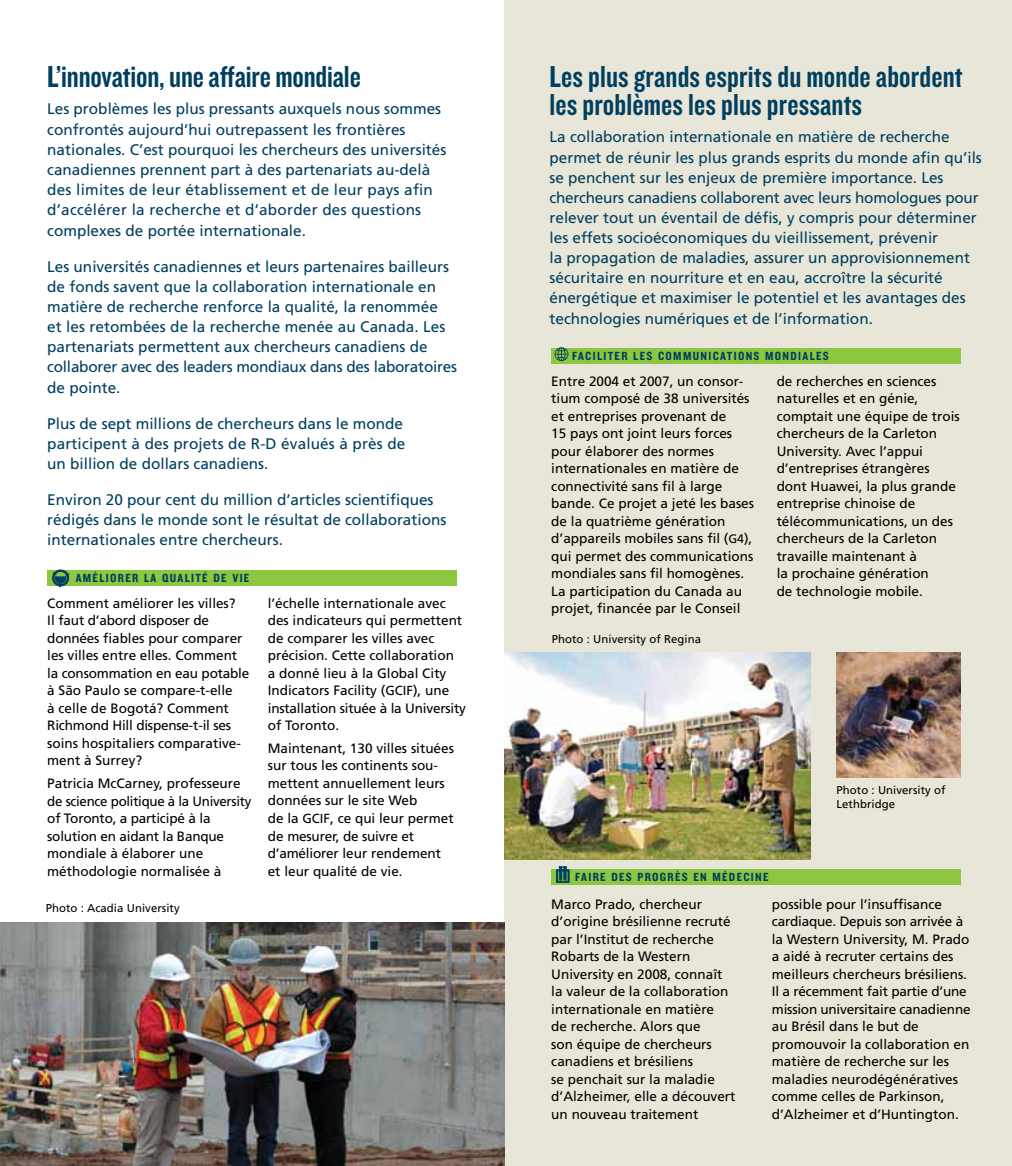
<style>
.page{position:relative;width:1012px;height:1166px;background:#fff}
.page>*{position:absolute;margin:0;border:0;box-sizing:border-box;transform-origin:0 0}
.t1{font:31.5px/28px "Knockout HTF49 Liteweight";letter-spacing:.005em;color:#003f5f}
.t2{font:15.4px/20.1px "Frutiger LT Std";color:#003f5f}
.t3{font:13.65px/17.5px "Frutiger LT Std";color:#000}
.t4{font:12.25px "Knockout HTF50 Welterweight";letter-spacing:.105em;color:#003f5f}
.t5{font:11.38px/14px "Frutiger";letter-spacing:.005em;color:#000}
.s1{font-size:13.12px}
.s2{font-size:12.25px}
</style>
<div class="page">
<div style="left:504px;top:0;width:508px;height:1166px;background:#e8e6d8"></div>
<div style="left:48px;top:570px;width:409px;height:15px;background:#8dc640"></div>
<div style="left:551px;top:348px;width:410px;height:15px;background:#8dc640"></div>
<svg style="left:555px;top:347px;width:13px;height:14px"></svg>
<svg style="left:52px;top:570px;width:18px;height:17px"></svg>
<img style="left:0;top:923px;width:504px;height:243px">
<img style="left:836px;top:653px;width:125px;height:125px">
<img style="left:504px;top:653px;width:307px;height:207px">
<div style="left:551px;top:868px;width:410px;height:16px;background:#8dc640"></div>
<svg style="left:556px;top:866px;width:13px;height:16px"></svg>
<h1 class="t1" style="left:47px;top:64px;width:315px">L’innovation, une affaire mondiale</h1>
<p class="t2" style="left:47px;top:99px;width:401px">Les problèmes les plus pressants auxquels nous sommes confrontés aujourd’hui outrepassent les frontières nationales. C’est pourquoi les chercheurs des universités canadiennes prennent part à des partenariats au-delà des limites de leur établissement et de leur pays afin d’accélérer la recherche et d’aborder des questions complexes de portée internationale.</p>
<p class="t2" style="left:47px;top:256px;width:411px">Les universités canadiennes et leurs partenaires bailleurs de fonds savent que la collaboration internationale en matière de recherche renforce la qualité, la renommée<br>et les retombées de la recherche menée au Canada. Les partenariats permettent aux chercheurs canadiens de collaborer avec des leaders mondiaux dans des laboratoires de pointe.</p>
<p class="t2" style="left:47px;top:413px;width:360px">Plus de sept millions de chercheurs dans le monde participent à des projets de R-D évalués à près de un billion de dollars canadiens.</p>
<p class="t2" style="left:47px;top:489px;width:401px">Environ 20 pour cent du million d’articles scientifiques rédigés dans le monde sont le résultat de collaborations internationales entre chercheurs.</p>
<p class="t4" style="left:76px;top:571px;width:175px">AMÉLIORER LA QUALITÉ DE VIE</p>
<p class="t3" style="left:47px;top:594px;width:204px">Comment améliorer les villes?<br>Il faut d’abord disposer de données fiables pour comparer les villes entre elles. Comment la consommation en eau potable à São Paulo se compare-t-elle<br>à celle de Bogotá? Comment<br>Richmond Hill dispense-t-il ses soins hospitaliers comparative&shy;ment à Surrey?</p>
<p class="t3" style="left:47px;top:774px;width:206px">Patricia McCarney, professeure de science politique à la University of Toronto, a participé à la solution en aidant la Banque mondiale à élaborer une méthodologie normalisée à</p>
<p class="t5" style="left:46px;top:900px;width:136px">Photo : Acadia University</p>
<p class="t3" style="left:268px;top:594px;width:200px">l’échelle internationale avec des indicateurs qui permettent de comparer les villes avec précision. Cette collaboration<br>a donné lieu à la Global City<br>Indicators Facility (<span class="s1">GCIF</span>), une installation située à la University of Toronto.</p>
<p class="t3" style="left:268px;top:739px;width:188px">Maintenant, 130 villes situées sur tous les continents sou&shy;mettent annuellement leurs données sur le site Web<br>de la <span class="s1">GCIF</span>, ce qui leur permet de mesurer, de suivre et d’améliorer leur rendement et leur qualité de vie.</p>
<h1 class="t1" style="left:550px;top:64px;width:414px">Les plus grands esprits du monde abordent les problèmes les plus pressants</h1>
<p class="t2" style="left:549px;top:127px;width:434px">La collaboration internationale en matière de recherche permet de réunir les plus grands esprits du monde afin qu’ils se penchent sur les enjeux de première importance. Les chercheurs canadiens collaborent avec leurs homologues pour relever tout un éventail de défis, y compris pour déterminer les effets socioéconomiques du vieillissement, prévenir<br>la propagation de maladies, assurer un approvisionnement sécuritaire en nourriture et en eau, accroître la sécurité énergétique et maximiser le potentiel et les avantages des technologies numériques et de l’information.</p>
<p class="t4" style="left:572px;top:349px;width:258px">FACILITER LES COMMUNICATIONS MONDIALES</p>
<p class="t3" style="left:551px;top:372px;width:204px">Entre 2004 et 2007, un consor&shy;tium composé de 38 universités et entreprises provenant de<br>15 pays ont joint leurs forces pour élaborer des normes internationales en matière de connectivité sans fil à large bande. Ce projet a jeté les bases de la quatrième génération d’appareils mobiles sans fil (<span class="s2">G4</span>), qui permet des communications mondiales sans fil homogènes.<br>La participation du Canada au projet, financée par le Conseil</p>
<p class="t3" style="left:777px;top:372px;width:185px">de recherches en sciences naturelles et en génie, comptait une équipe de trois chercheurs de la Carleton<br>University. Avec l’appui d’entreprises étrangères dont Huawei, la plus grande entreprise chinoise de télécommunications, un des chercheurs de la Carleton travaille maintenant à<br>la prochaine génération<br>de technologie mobile.</p>
<p class="t5" style="left:552px;top:632px;width:151px">Photo : University of Regina</p>
<p class="t4" style="left:575px;top:870px;width:195px">FAIRE DES PROGRÈS EN MÉDECINE</p>
<p class="t5" style="left:836px;top:782px;width:111px">Photo : University of<br>Lethbridge</p>
<p class="t3" style="left:551px;top:895px;width:186px">Marco Prado, chercheur d’origine brésilienne recruté par l’Institut de recherche<br>Robarts de la Western<br>University en 2008, connaît la valeur de la collaboration internationale en matière<br>de recherche. Alors que<br>son équipe de chercheurs canadiens et brésiliens<br>se penchait sur la maladie d’Alzheimer, elle a découvert un nouveau traitement</p>
<p class="t3" style="left:772px;top:895px;width:200px">possible pour l’insuffisance cardiaque. Depuis son arrivée à la Western University, M. Prado a aidé à recruter certains des meilleurs chercheurs brésiliens.<br>Il a récemment fait partie d’une mission universitaire canadienne au Brésil dans le but de promouvoir la collaboration en matière de recherche sur les maladies neurodégénératives comme celles de Parkinson, d’Alzheimer et d’Huntington.</p>
</div>
